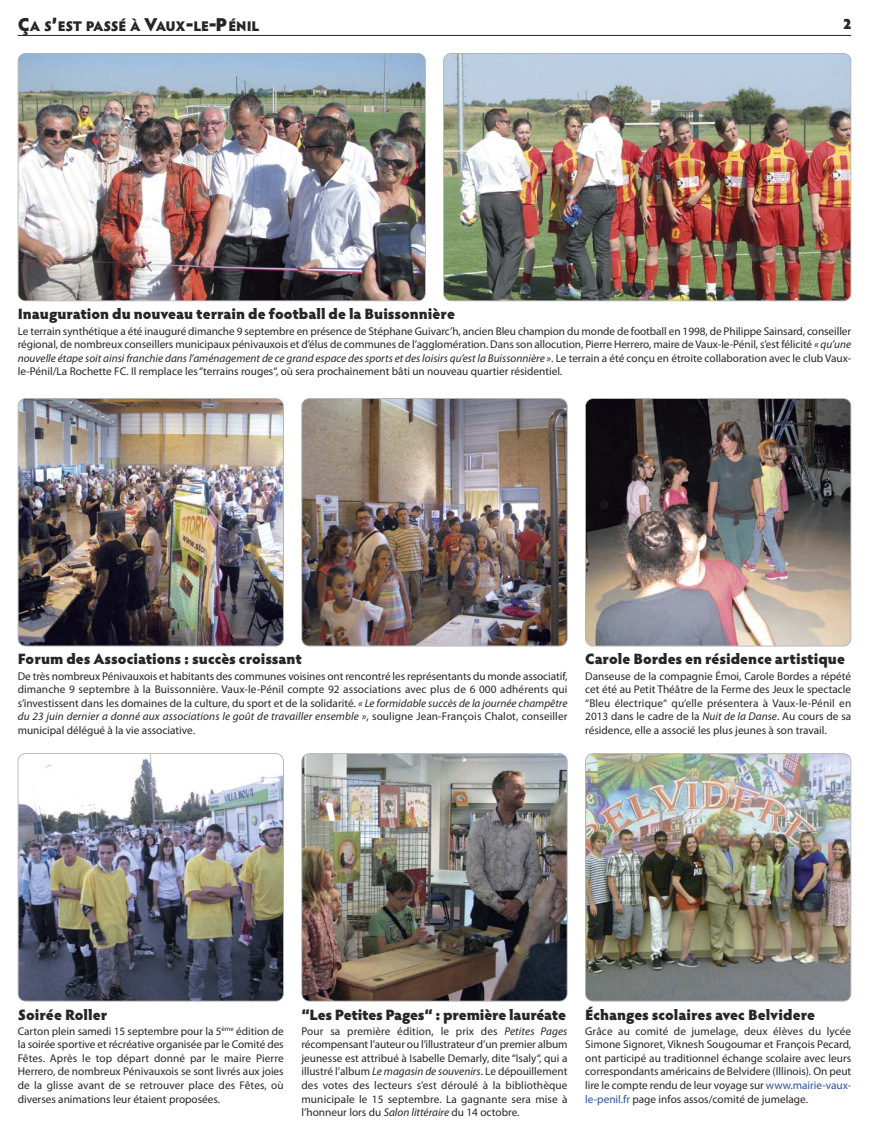
<style>
.page{position:relative;width:869px;height:1134px;background:#fff}
.page>*{position:absolute;margin:0;border:0;box-sizing:border-box;transform-origin:0 0}
.t1{font:900 15px "Hypatia Sans Pro";letter-spacing:-.005em;color:#272627}
.t2{font:900 14px "Hypatia Sans Pro";letter-spacing:-.015em;color:#272627}
.t3{font:11.25px/13.5px "Myriad Pro";color:#272627;text-align:justify}
.s1{font-size:18.75px}
.s2{font-style:italic}
.s3{color:#2d4f9f}
</style>
<div class="page">
<hr style="left:18px;top:35px;width:832px;height:1px;background:#272627">
<img style="left:18px;top:54px;width:407px;height:247px;border-radius:7px">
<div style="left:18px;top:53px;width:407px;height:248px;border:1px solid #939393;border-radius:8px"></div>
<img style="left:444px;top:54px;width:406px;height:247px;border-radius:7px">
<div style="left:443px;top:53px;width:407px;height:248px;border:1px solid #939393;border-radius:8px"></div>
<img style="left:18px;top:399px;width:265px;height:247px;border-radius:7px">
<div style="left:18px;top:398px;width:265px;height:248px;border:1px solid #939393;border-radius:8px"></div>
<img style="left:302px;top:399px;width:264px;height:247px;border-radius:7px">
<div style="left:301px;top:398px;width:266px;height:248px;border:1px solid #939393;border-radius:8px"></div>
<img style="left:585px;top:399px;width:265px;height:247px;border-radius:7px">
<div style="left:585px;top:398px;width:265px;height:248px;border:1px solid #939393;border-radius:8px"></div>
<img style="left:18px;top:754px;width:265px;height:247px;border-radius:7px">
<div style="left:18px;top:753px;width:265px;height:248px;border:1px solid #939393;border-radius:8px"></div>
<img style="left:302px;top:754px;width:264px;height:247px;border-radius:7px">
<div style="left:301px;top:753px;width:266px;height:248px;border:1px solid #939393;border-radius:8px"></div>
<img style="left:585px;top:754px;width:265px;height:247px;border-radius:7px">
<div style="left:585px;top:753px;width:265px;height:248px;border:1px solid #939393;border-radius:8px"></div>
<p class="t2" style="left:18px;top:20px;width:243px"><span class="s1">Ç</span>A S<span class="s1">’</span>EST PASSÉ À <span class="s1">V</span>AUX<span class="s1">-</span>LE<span class="s1">-P</span>ÉNIL</p>
<h1 class="t1" style="left:842px;top:16px;width:10px">2</h1>
<h1 class="t1" style="left:18px;top:307px;width:438px">Inauguration du nouveau terrain de football de la Buissonnière</h1>
<p class="t3" style="left:18px;top:325px;width:834px">Le terrain synthétique a été inauguré dimanche 9 septembre en présence de Stéphane Guivarc’h, ancien Bleu champion du monde de football en 1998, de Philippe Sainsard, conseiller régional, de nombreux conseillers municipaux pénivauxois et d’élus de communes de l’agglomération. Dans son allocution, Pierre Herrero, maire de Vaux-le-Pénil, s’est félicité <span class="s2">« qu’une nouvelle étape soit ainsi franchie dans l’aménagement de ce grand espace des sports et des loisirs qu’est la Buissonnière »</span>. Le terrain a été conçu en étroite collaboration avec le club Vaux&shy;le-Pénil/La Rochette FC. Il remplace les “terrains rouges“, où sera prochainement bâti un nouveau quartier résidentiel.</p>
<h1 class="t1" style="left:18px;top:652px;width:285px">Forum des Associations : succès croissant</h1>
<p class="t3" style="left:18px;top:670px;width:551px">De très nombreux Pénivauxois et habitants des communes voisines ont rencontré les représentants du monde associatif, dimanche 9 septembre à la Buissonnière. Vaux-le-Pénil compte 92 associations avec plus de 6 000 adhérents qui s’investissent dans les domaines de la culture, du sport et de la solidarité. <span class="s2">« Le formidable succès de la journée champêtre du 23 juin dernier a donné aux associations le goût de travailler ensemble »</span>, souligne Jean-François Chalot, conseiller municipal délégué à la vie associative.</p>
<h1 class="t1" style="left:585px;top:652px;width:261px">Carole Bordes en résidence artistique</h1>
<p class="t3" style="left:585px;top:670px;width:267px">Danseuse de la compagnie Émoi, Carole Bordes a répété cet été au Petit Théâtre de la Ferme des Jeux le spectacle “Bleu électrique“ qu’elle présentera à Vaux-le-Pénil en 2013 dans le cadre de la <span class="s2">Nuit de la Danse</span>. Au cours de sa résidence, elle a associé les plus jeunes à son travail.</p>
<h1 class="t1" style="left:18px;top:1007px;width:91px">Soirée Roller</h1>
<p class="t3" style="left:18px;top:1025px;width:267px">Carton plein samedi 15 septembre pour la 5<sup>ème</sup> édition de la soirée sportive et récréative organisée par le Comité des Fêtes. Après le top départ donné par le maire Pierre Herrero, de nombreux Pénivauxois se sont livrés aux joies de la glisse avant de se retrouver place des Fêtes, où diverses animations leur étaient proposées.</p>
<h1 class="t1" style="left:301px;top:1007px;width:266px">“Les Petites Pages“ : première lauréate</h1>
<p class="t3" style="left:301px;top:1025px;width:267px">Pour sa première édition, le prix des <span class="s2">Petites Pages </span>récompensant l’auteur ou l’illustrateur d’un premier album jeunesse est attribué à Isabelle Demarly, dite “Isaly“, qui a illustré l’album <span class="s2">Le magasin de souvenirs</span>. Le dépouillement des votes des lecteurs s’est déroulé à la bibliothèque municipale le 15 septembre. La gagnante sera mise à l’honneur lors du <span class="s2">Salon littéraire</span> du 14 octobre.</p>
<h1 class="t1" style="left:585px;top:1007px;width:231px">Échanges scolaires avec Belvidere</h1>
<p class="t3" style="left:585px;top:1025px;width:267px">Grâce au comité de jumelage, deux élèves du lycée Simone Signoret, Viknesh Sougoumar et François Pecard, ont participé au traditionnel échange scolaire avec leurs correspondants américains de Belvidere (Illinois). On peut lire le compte rendu de leur voyage sur <span class="s3">www.mairie-vaux&shy;le-penil.fr</span> page infos assos/comité de jumelage.</p>
</div>
